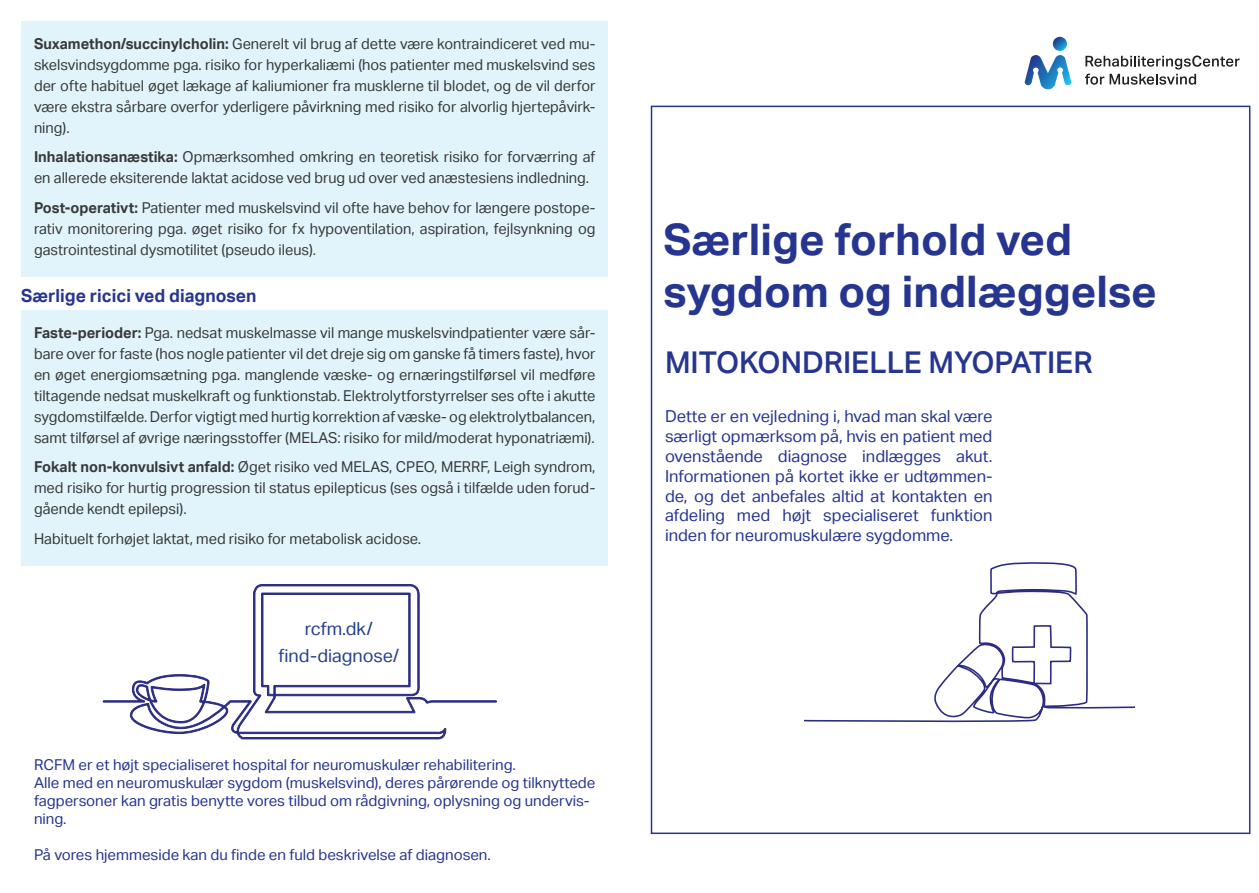
<style>
.page{position:relative;width:1259px;height:893px;background:#fff}
.page>*{position:absolute;margin:0;border:0;box-sizing:border-box;transform-origin:0 0}
.t1{font:700 43.5px "Aktiv Grotesk";color:#26358f}
.t2{font:500 30px "Aktiv Grotesk";color:#26358f}
.Afsnit{font:700 18px "Aktiv Grotesk";color:#26358f}
.t3{font:18px/27px "Aktiv Grotesk";color:#253f8e;text-align:center}
.t4{font:16.5px/19.8px "Aktiv Grotesk";color:#26358f;text-align:justify}
.Bullet{font:15px/21px "Aktiv Grotesk";color:#383839;text-align:justify}
.t5{font:15px/18px "Aktiv Grotesk";color:#26358f}
.s1{font-weight:700}
.s2{font-style:inherit}
</style>
<div class="page">
<svg style="left:804px;top:562px;width:330px;height:161px"></svg>
<svg style="left:1024px;top:55px;width:47px;height:35px"></svg>
<svg style="left:1085px;top:56px;width:154px;height:29px"></svg>
<svg style="left:1052px;top:37px;width:15px;height:14px"></svg>
<div style="left:21px;top:310px;width:587px;height:154px;background:#e1f4fc"></div>
<div style="left:21px;top:445px;width:587px;height:91px;background:#e1f4fc"></div>
<div style="left:21px;top:516px;width:587px;height:49px;background:#e1f4fc"></div>
<div style="left:21px;top:21px;width:587px;height:133px;background:#e1f4fc"></div>
<div style="left:21px;top:135px;width:587px;height:70px;background:#e1f4fc"></div>
<div style="left:21px;top:185px;width:587px;height:91px;background:#e1f4fc"></div>
<svg style="left:103px;top:584px;width:394px;height:155px"></svg>
<p class="Bullet" style="left:34px;top:33px;width:563px"><span class="s1">Suxamethon/succinylcholin:</span> Generelt vil brug af dette være kontraindiceret ved mu&shy;skelsvindsygdomme pga. risiko for hyperkaliæmi (hos patienter med muskelsvind ses der ofte habituel øget lækage af kaliumioner fra musklerne til blodet, og de vil derfor være ekstra sårbare overfor yderligere påvirkning med risiko for alvorlig hjertepåvirk&shy;ning).</p>
<p class="Bullet" style="left:34px;top:147px;width:563px"><span class="s1">Inhalationsanæstika:</span> Opmærksomhed omkring en teoretisk risiko for forværring af en allerede eksiterende laktat acidose ved brug ud over ved anæstesiens indledning.</p>
<p class="Bullet" style="left:34px;top:197px;width:563px"><span class="s1">Post-operativt:</span> Patienter med muskelsvind vil ofte have behov for længere postope&shy;rativ monitorering pga. øget risiko for fx hypoventilation, aspiration, fejlsynkning og gastrointestinal dysmotilitet (pseudo ileus).</p>
<p class="Afsnit" style="left:21px;top:285px;width:237px">Særlige ricici ved diagnosen</p>
<p class="Bullet" style="left:34px;top:322px;width:563px"><span class="s1">Faste-perioder:</span> Pga. nedsat muskelmasse vil mange muskelsvindpatienter være sår&shy;bare over for faste (hos nogle patienter vil det dreje sig om ganske få timers faste), hvor en øget energiomsætning pga. manglende væske- og ernæringstilførsel vil medføre tiltagende nedsat muskelkraft og funktionstab. Elektrolytforstyrrelser ses ofte i akutte sygdomstilfælde. Derfor vigtigt med hurtig korrektion af væske- og elektrolytbalancen, samt tilførsel af øvrige næringsstoffer (MELAS: risiko for mild/moderat hyponatriæmi).</p>
<p class="Bullet" style="left:34px;top:457px;width:563px"><span class="s1">Fokalt non-konvulsivt anfald:</span> Øget risiko ved MELAS, CPEO, MERRF, Leigh syndrom, med risiko for hurtig progression til status epilepticus (ses også i tilfælde uden forud&shy;gående kendt epilepsi).</p>
<p class="Bullet" style="left:34px;top:528px;width:388px">Habituelt forhøjet laktat, med risiko for metabolisk acidose.</p>
<p class="t3" style="left:278px;top:615px;width:122px">rcfm.dk/ find-diagnose/</p>
<p class="t5" style="left:34px;top:756px;width:483px">RCFM er et højt specialiseret hospital for neuromuskulær rehabilitering.</p>
<p class="t5" style="left:34px;top:774px;width:563px">Alle med en neuromuskulær sygdom (muskelsvind), deres pårørende og tilknyttede fagpersoner kan gratis benytte vores tilbud om rådgivning, oplysning og undervis&shy;ning.</p>
<p class="t5" style="left:34px;top:846px;width:458px">På vores hjemmeside kan du finde en fuld beskrivelse af diagnosen.</p>
<p class="t1" style="left:663px;top:215px;width:410px"><span class="s2">S</span>ærlige forhold ved</p>
<p class="t1" style="left:663px;top:267px;width:495px">sygdom og indlæggelse</p>
<p class="t2" style="left:665px;top:345px;width:429px">MITOKONDRIELLE MYOPATIER</p>
<p class="t4" style="left:665px;top:407px;width:329px">Dette er en vejledning i, hvad man skal være særligt opmærksom på, hvis en patient med ovenstående diagnose indlægges akut.<br>Informationen på kortet ikke er udtømmen&shy;de, og det anbefales altid at kontakten en afdeling med højt specialiseret funktion inden for neuromuskulære sygdomme.</p>
</div>
